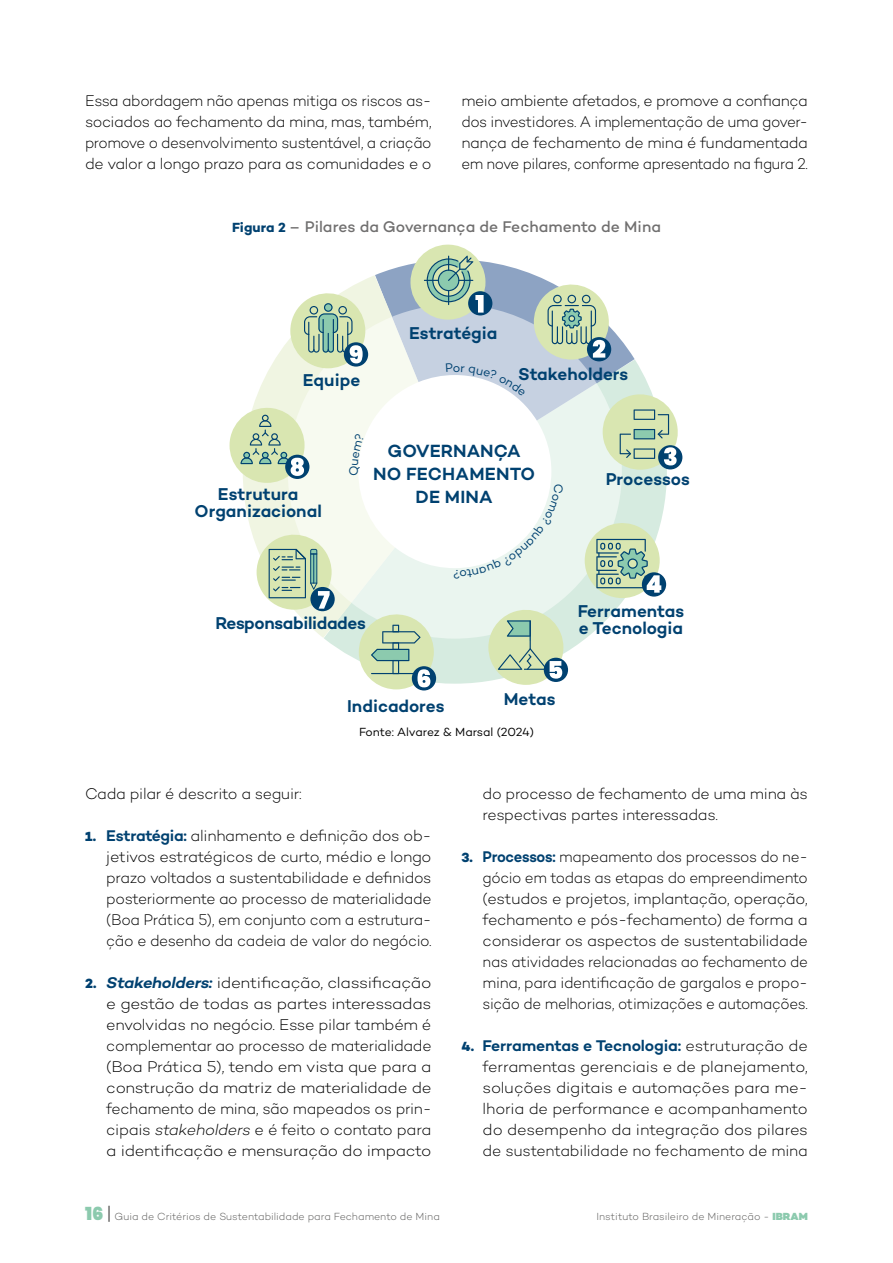
<style>
.page{position:relative;width:893px;height:1263px;background:#fff}
.page>*{position:absolute;margin:0;border:0;box-sizing:border-box;transform-origin:0 0}
.t1{font:600 18px/23.1px "Campton";letter-spacing:.005em;color:#004170;text-align:center}
.t2{font:600 17.4px/17.1px "Campton";color:#004170}
.t3{font:600 17.4px "Campton";letter-spacing:-.02em;color:#004170}
.t4{font:300 15.75px/21px "Campton";letter-spacing:-.02em;color:#000;text-align:justify}
.t5{font:300 15.75px/21px "Campton";letter-spacing:-.02em;color:#000;text-align:justify;scale:1.07 1}
.t6{font:300 15.75px/21px "Campton";letter-spacing:-.02em;color:#000;text-align:justify;scale:.95 1}
.t7{font:500 15.75px "Campton";color:#706f6f}
.t8{font:12.45px "Campton";color:#004170}
.t9{font:12px "Campton";letter-spacing:-.01em;color:#000}
.t10{font:300 10.5px "Campton";color:#575756}
.s1{font-weight:700;font-size:13.5px;color:#004170}
.s2{font-weight:800;font-size:13.5px;color:#004170}
.s3{font-weight:600;color:#004170}
.s4{font-weight:600;font-style:italic;color:#004170}
.s5{font-style:italic}
.s6{font-family:"Poppins";font-weight:900;font-size:18px;color:#8ccaae}
.s7{font-family:"Poppins";font-size:18px}
.s8{font-weight:900;color:#8ccaae}
</style>
<div class="page">
<svg style="left:230px;top:244px;width:451px;height:445px"></svg>
<div style="left:658px;top:445px;width:24px;height:24px;background:#004170;border-radius:50%"></div>
<svg style="left:642px;top:572px;width:24px;height:25px"></svg>
<div style="left:544px;top:658px;width:24px;height:24px;background:#004170;border-radius:50%"></div>
<svg style="left:344px;top:342px;width:24px;height:25px"></svg>
<svg style="left:498px;top:620px;width:64px;height:59px;background:#bcd2ae"></svg>
<svg style="left:304px;top:303px;width:59px;height:60px;background:#a9c5a9"></svg>
<svg style="left:596px;top:539px;width:65px;height:54px;background:#a1bfa8"></svg>
<div style="left:310px;top:587px;width:25px;height:24px;background:#004170;border-radius:50%"></div>
<svg style="left:269px;top:549px;width:61px;height:60px;background:#acc5a8"></svg>
<div style="left:412px;top:666px;width:24px;height:24px;background:#004170;border-radius:50%"></div>
<svg style="left:371px;top:625px;width:59px;height:62px;background:#b7cfad"></svg>
<div style="left:285px;top:455px;width:24px;height:24px;background:#004170;border-radius:50%"></div>
<svg style="left:241px;top:415px;width:63px;height:61px;background:#bcd1ae"></svg>
<svg style="left:383px;top:256px;width:294px;height:209px"></svg>
<svg style="left:349px;top:433px;width:15px;height:42px"></svg>
<svg style="left:460px;top:484px;width:104px;height:93px"></svg>
<p class="t4" style="left:85px;top:90px;width:348px">Essa abordagem não apenas mitiga os riscos as&shy;sociados ao fechamento da mina, mas, também, promove o desenvolvimento sustentável, a criação de valor a longo prazo para as comunidades e o</p>
<p class="t4" style="left:461px;top:90px;width:348px">meio ambiente afetados, e promove a confiança dos investidores. A implementação de uma gover&shy;nança de fechamento de mina é fundamentada em nove pilares, conforme apresentado na figura 2.</p>
<p class="t7" style="left:232px;top:217px;width:430px"><span class="s1">Figura 2</span> – Pilares da Governança de Fechamento de Mina</p>
<p class="t2" style="left:303px;top:371px;width:59px">Equipe</p>
<p class="t2" style="left:409px;top:324px;width:90px">Estratégia</p>
<p class="t8" style="left:453px;top:360px;width:9px">o</p>
<p class="t2" style="left:518px;top:365px;width:111px">Stakeholders</p>
<p class="t2" style="left:195px;top:485px;width:129px;text-align:center">Estrutura<br>Organizacional</p>
<p class="t1" style="left:373px;top:438px;width:164px">GOVERNANÇA<br>NO FECHAMENTO<br>DE MINA</p>
<p class="t3" style="left:215px;top:611px;width:152px">Responsabilidades</p>
<p class="t8" style="left:460px;top:582px;width:9px;rotate:-180deg">?</p>
<p class="t2" style="left:606px;top:470px;width:86px">Processos</p>
<p class="t2" style="left:578px;top:602px;width:108px">Ferramentas e Tecnologia</p>
<p class="t2" style="left:347px;top:697px;width:99px">Indicadores</p>
<p class="t2" style="left:504px;top:690px;width:53px">Metas</p>
<p class="t9" style="left:359px;top:724px;width:177px">Fonte: Alvarez &amp; Marsal (2024)</p>
<p class="t4" style="left:85px;top:783px;width:218px">Cada pilar é descrito a seguir:</p>
<p class="t4" style="left:106px;top:825px;width:327px;text-indent:-21px"><span class="s2">1.</span> <span class="s3">Estratégia:</span> alinhamento e definição dos ob&shy;jetivos estratégicos de curto, médio e longo prazo voltados a sustentabilidade e definidos posteriormente ao processo de materialidade (Boa Prática 5), em conjunto com a estrutura&shy;ção e desenho da cadeia de valor do negócio.</p>
<p class="t5" style="left:106px;top:972px;width:306px;text-indent:-21px"><span class="s2">2.</span> <span class="s4">Stakeholders:</span> identificação, classificação e gestão de todas as partes interessadas envolvidas no negócio. Esse pilar também é complementar ao processo de materialidade (Boa Prática 5), tendo em vista que para a construção da matriz de materialidade de fechamento de mina, são mapeados os prin&shy;cipais <span class="s5">stakeholders</span> e é feito o contato para a identificação e mensuração do impacto</p>
<p class="t4" style="left:483px;top:783px;width:327px">do processo de fechamento de uma mina às respectivas partes interessadas.</p>
<p class="t6" style="left:483px;top:846px;width:344px;text-indent:-21px"><span class="s2">3.</span> <span class="s3">Processos:</span> mapeamento dos processos do ne&shy;gócio em todas as etapas do empreendimento (estudos e projetos, implantação, operação, fechamento e pós-fechamento) de forma a considerar os aspectos de sustentabilidade nas atividades relacionadas ao fechamento de mina, para identificação de gargalos e propo&shy;sição de melhorias, otimizações e automações.</p>
<p class="t4" style="left:483px;top:1035px;width:327px;text-indent:-21px"><span class="s2">4.</span> <span class="s3">Ferramentas e Tecnologia:</span> estruturação de ferramentas gerenciais e de planejamento, soluções digitais e automações para me&shy;lhoria de performance e acompanhamento do desempenho da integração dos pilares de sustentabilidade no fechamento de mina</p>
<p class="t10" style="left:85px;top:1210px;width:356px"><span class="s6">16</span> <span class="s7">|</span> Guia de Critérios de Sustentabilidade para Fechamento de Mina</p>
<p class="t10" style="left:596px;top:1210px;width:213px">Instituto Brasileiro de Mineração - <span class="s8">IBRAM</span></p>
</div>
